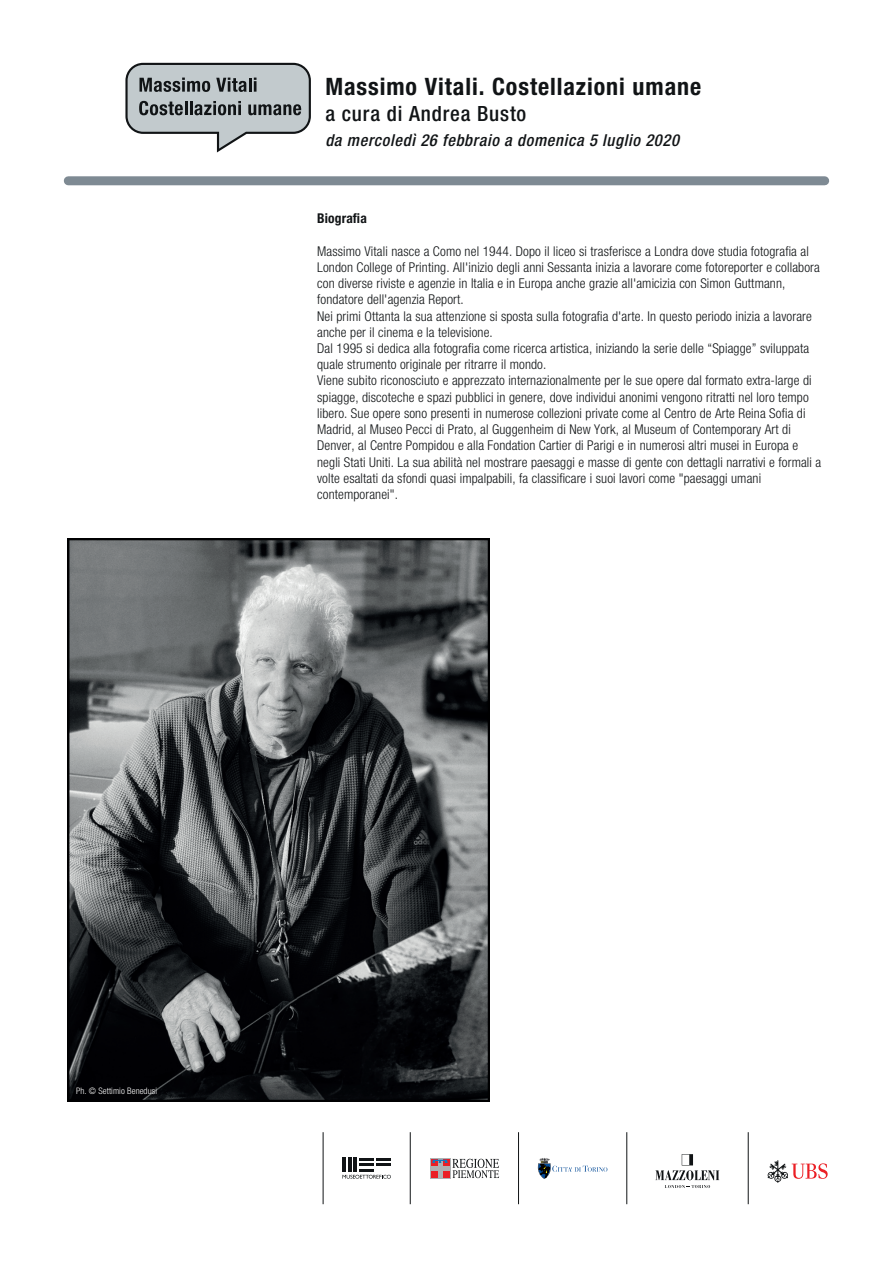
<style>
.page{position:relative;width:893px;height:1263px;background:#fff}
.page>*{position:absolute;margin:0;border:0;box-sizing:border-box;transform-origin:0 0}
.t1{font:700 condensed 24px "Helvetica Neue LT Std";letter-spacing:.04em;color:#111416}
.t2{font:500 condensed 21px "Helvetica Neue LT Std";letter-spacing:.04em;color:#111416}
.t3{font:italic 500 condensed 16.5px "Helvetica Neue LT Std";letter-spacing:.04em;color:#111416}
.t4{font:300 condensed 13.5px/16.2px "Helvetica Neue LT Std";letter-spacing:.01em;color:#111416}
.t5{font:700 condensed 13.5px "Helvetica Neue LT Std";letter-spacing:.01em;color:#111416}
.t6{font:300 condensed 9px "Helvetica Neue LT Std";letter-spacing:.01em;color:#fff}
</style>
<div class="page">
<div style="left:68px;top:176px;width:757px;height:9px;background:#7e8a93"></div>
<svg style="left:125px;top:63px;width:186px;height:89px"></svg>
<svg style="left:768px;top:1160px;width:60px;height:23px"></svg>
<hr style="left:353px;top:1158px;width:3px;height:14px;background:#111416">
<hr style="left:348px;top:1158px;width:3px;height:14px;background:#111416">
<hr style="left:342px;top:1158px;width:4px;height:14px;background:#111416">
<hr style="left:360px;top:1169px;width:14px;height:3px;background:#111416">
<hr style="left:360px;top:1163px;width:14px;height:3px;background:#111416">
<hr style="left:360px;top:1158px;width:14px;height:3px;background:#111416">
<hr style="left:377px;top:1163px;width:14px;height:3px;background:#111416">
<hr style="left:377px;top:1158px;width:14px;height:3px;background:#111416">
<svg style="left:342px;top:1175px;width:49px;height:3px"></svg>
<div style="left:430px;top:1158px;width:20px;height:20px;background:#afb2b3"></div>
<svg style="left:431px;top:1159px;width:68px;height:19px"></svg>
<svg style="left:538px;top:1158px;width:69px;height:21px"></svg>
<hr style="left:323px;top:1132px;width:1px;height:72px;background:#111416">
<hr style="left:410px;top:1132px;width:1px;height:72px;background:#111416">
<hr style="left:518px;top:1132px;width:1px;height:72px;background:#111416">
<hr style="left:748px;top:1132px;width:1px;height:72px;background:#111416">
<hr style="left:626px;top:1132px;width:1px;height:72px;background:#111416">
<svg style="left:655px;top:1154px;width:64px;height:34px"></svg>
<img style="left:67px;top:538px;width:423px;height:563px">
<h1 class="t1" style="left:325px;top:72px;width:377px">Massimo Vitali. Costellazioni umane</h1>
<h1 class="t1" style="left:458px;top:72px;width:7px">.</h1>
<h2 class="t2" style="left:325px;top:101px;width:202px">a cura di Andrea Busto</h2>
<p class="t3" style="left:325px;top:131px;width:355px">da mercoledì 26 febbraio a domenica 5 luglio 2020</p>
<p class="t5" style="left:317px;top:210px;width:51px">Biografia</p>
<p class="t4" style="left:317px;top:243px;width:506px">Massimo Vitali nasce a Como nel 1944. Dopo il liceo si trasferisce a Londra dove studia fotografia al London College of Printing. All'inizio degli anni Sessanta inizia a lavorare come fotoreporter e collabora con diverse riviste e agenzie in Italia e in Europa anche grazie all'amicizia con Simon Guttmann, fondatore dell'agenzia Report.<br>Nei primi Ottanta la sua attenzione si sposta sulla fotografia d'arte. In questo periodo inizia a lavorare anche per il cinema e la televisione.<br>Dal 1995 si dedica alla fotografia come ricerca artistica, iniziando la serie delle “Spiagge” sviluppata quale strumento originale per ritrarre il mondo.<br>Viene subito riconosciuto e apprezzato internazionalmente per le sue opere dal formato extra-large di spiagge, discoteche e spazi pubblici in genere, dove individui anonimi vengono ritratti nel loro tempo libero. Sue opere sono presenti in numerose collezioni private come al Centro de Arte Reina Sofia di Madrid, al Museo Pecci di Prato, al Guggenheim di New York, al Museum of Contemporary Art di Denver, al Centre Pompidou e alla Fondation Cartier di Parigi e in numerosi altri musei in Europa e negli Stati Uniti. La sua abilità nel mostrare paesaggi e masse di gente con dettagli narrativi e formali a volte esaltati da sfondi quasi impalpabili, fa classificare i suoi lavori come "paesaggi umani contemporanei".</p>
<p class="t6" style="left:76px;top:1086px;width:83px">Ph. © Settimio Benedusi</p>
</div>
